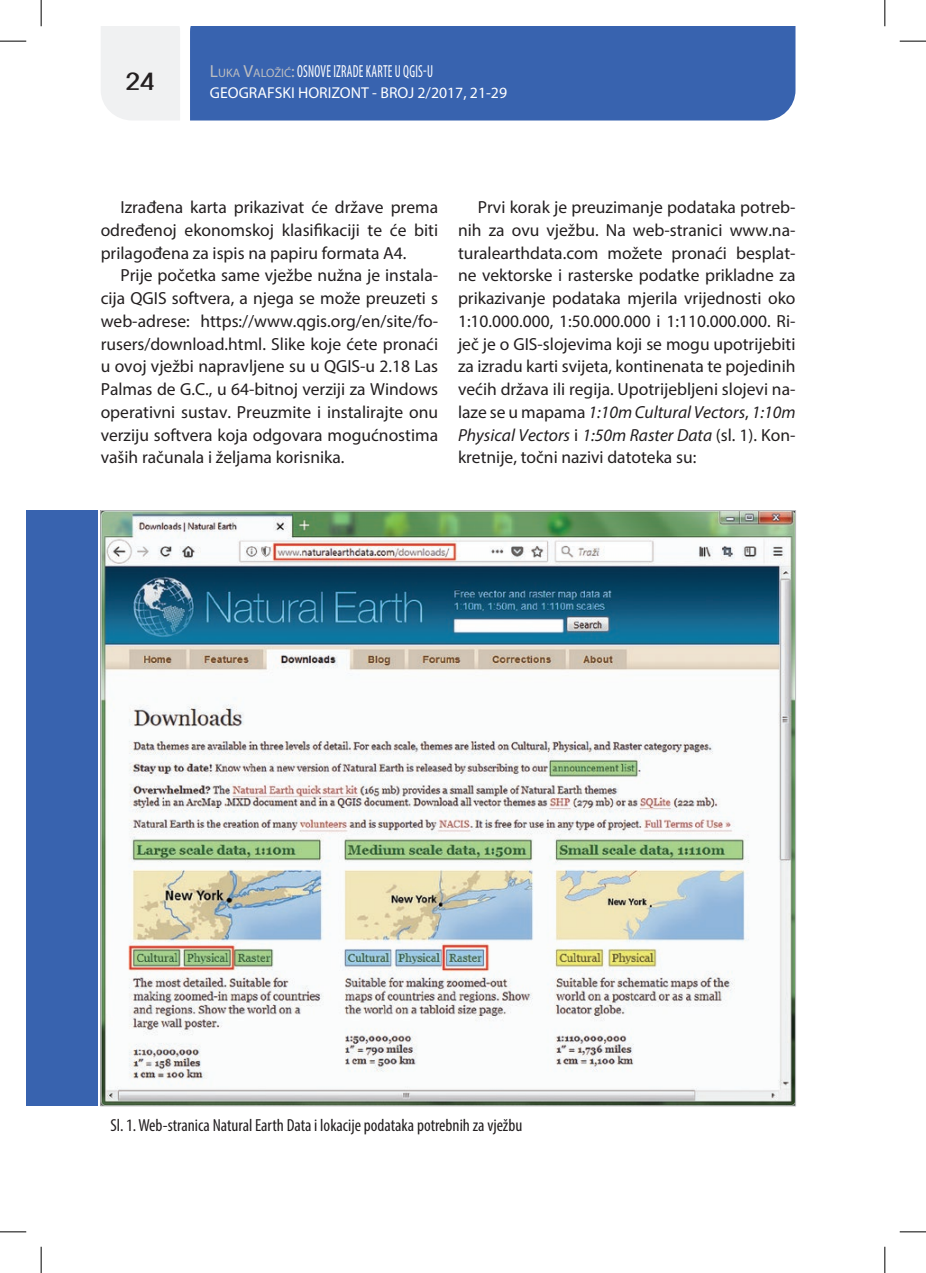
<style>
.page{position:relative;width:926px;height:1273px;background:#fff}
.page>*{position:absolute;margin:0;border:0;box-sizing:border-box;transform-origin:0 0}
.t1{font:700 26.25px "Avant Garde";color:#231f20}
.t2{font:17.5px/22.8px "Myriad Pro";color:#231f20;text-align:justify}
.t3{font:condensed 17.5px "Myriad Pro";color:#231f20}
.t4{font:condensed 17.5px "Myriad Pro";letter-spacing:.02em;color:#fff;scale:.75 1}
.t5{font:15.75px "Myriad Pro";color:#fff}
.s1{font-stretch:normal;color:#bcbdc0}
.s2{font-stretch:normal;font-size:12.25px;color:#bcbdc0}
.s3{font-style:italic}
</style>
<div class="page">
<div style="left:190px;top:26px;width:605px;height:95px;background:#3863af"></div>
<div style="left:101px;top:26px;width:79px;height:94px;background:#f0f1f2"></div>
<div style="left:26px;top:510px;width:72px;height:595px;background:#3863af"></div>
<img style="left:103px;top:512px;width:690px;height:592px">
<svg style="left:0;top:41px;width:26px;height:1px"></svg>
<svg style="left:899px;top:41px;width:27px;height:1px"></svg>
<svg style="left:0;top:1231px;width:26px;height:1px"></svg>
<svg style="left:899px;top:1231px;width:27px;height:1px"></svg>
<svg style="left:41px;top:0;width:1px;height:26px"></svg>
<svg style="left:41px;top:1247px;width:1px;height:26px"></svg>
<svg style="left:884px;top:0;width:1px;height:26px"></svg>
<svg style="left:884px;top:1247px;width:1px;height:26px"></svg>
<h1 class="t1" style="left:126px;top:71px;width:30px">24</h1>
<p class="t4" style="left:210px;top:60px;width:299px"><span class="s1">L</span><span class="s2">UKA</span> <span class="s1">V</span><span class="s2">ALOŽIĆ</span><span class="s1">:</span>OSNOVE IZRADE KARTE U QGIS-U</p>
<p class="t5" style="left:210px;top:83px;width:299px">GEOGRAFSKI HORIZONT - BROJ 2/2017, 21-29</p>
<p class="t2" style="left:101px;top:195px;width:339px;text-indent:20px">Izrađena karta prikazivat će države prema određenoj ekonomskoj klasifikaciji te će biti prilagođena za ispis na papiru formata A4.</p>
<p class="t2" style="left:101px;top:264px;width:339px;text-indent:20px">Prije početka same vježbe nužna je instala&shy;cija QGIS softvera, a njega se može preuzeti s web-adrese: https://www.qgis.org/en/site/fo&shy;rusers/download.html. Slike koje ćete pronaći u ovoj vježbi napravljene su u QGIS-u 2.18 Las Palmas de G.C., u 64-bitnoj verziji za Windows operativni sustav. Preuzmite i instalirajte onu verziju softvera koja odgovara mogućnostima vaših računala i željama korisnika.</p>
<p class="t2" style="left:458px;top:195px;width:339px;text-indent:20px">Prvi korak je preuzimanje podataka potreb&shy;nih za ovu vježbu. Na web-stranici www.na&shy;turalearthdata.com možete pronaći besplat&shy;ne vektorske i rasterske podatke prikladne za prikazivanje podataka mjerila vrijednosti oko 1:10.000.000, 1:50.000.000 i 1:110.000.000. Ri&shy;ječ je o GIS-slojevima koji se mogu upotrijebiti za izradu karti svijeta, kontinenata te pojedinih većih država ili regija. Upotrijebljeni slojevi na&shy;laze se u mapama <span class="s3">1:10m Cultural Vectors</span>, <span class="s3">1:10m Physical Vectors</span> i <span class="s3">1:50m Raster Data</span> (sl. 1). Kon&shy;kretnije, točni nazivi datoteka su:</p>
<p class="t3" style="left:111px;top:1114px;width:413px">Sl. 1. Web-stranica Natural Earth Data i lokacije podataka potrebnih za vježbu</p>
</div>
